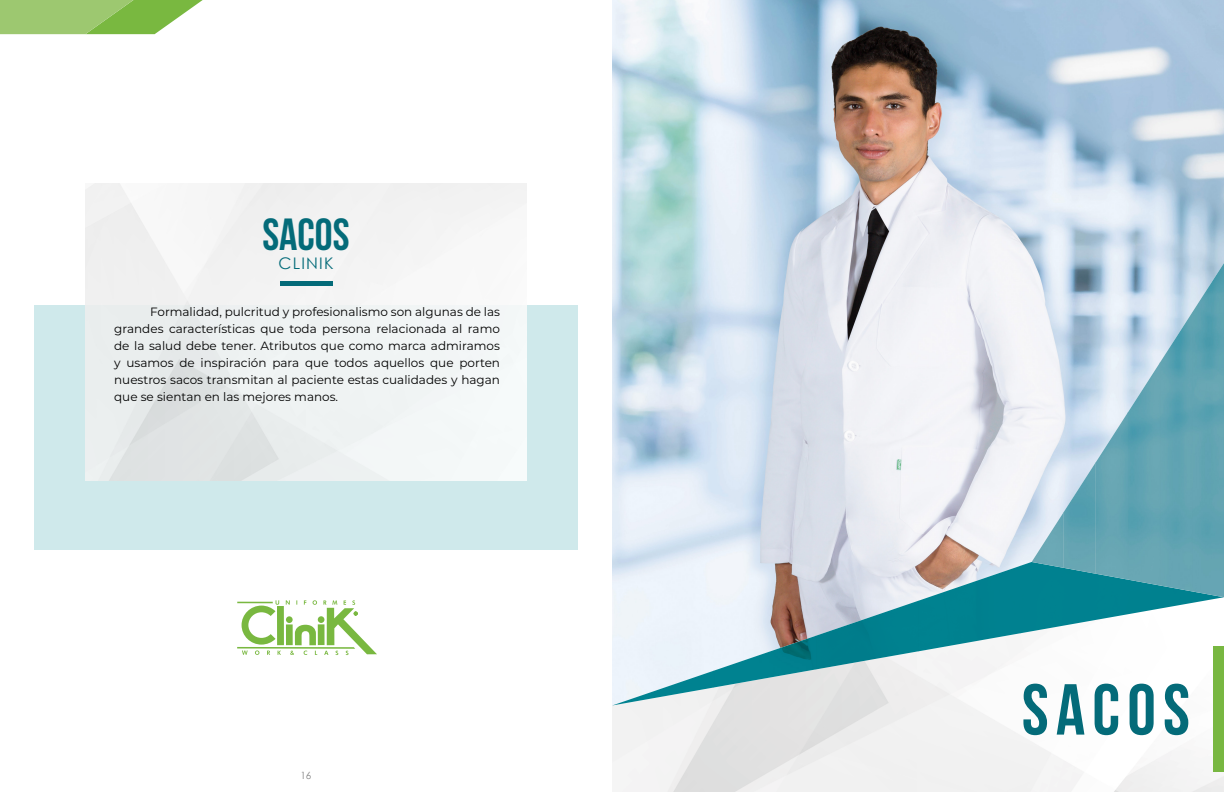
<style>
.page{position:relative;width:1224px;height:792px;background:#fff}
.page>*{position:absolute;margin:0;border:0;box-sizing:border-box;transform-origin:0 0}
.t1{font:700 72px "Bebas Neue";letter-spacing:.1em;color:#046b79}
.t2{font:700 45px "Bebas Neue";color:#046b79}
.t3{font:16px "Century Gothic";letter-spacing:.075em;color:#046b79}
.t4{font:12px/17px "Montserrat";color:#000;text-align:justify}
.t5{font:10px "Century Gothic";color:#878787}
</style>
<div class="page">
<div style="left:34px;top:305px;width:544px;height:245px;background:#cfe9eb"></div>
<img style="left:85px;top:184px;width:442px;height:297px">
<div style="left:280px;top:281px;width:52px;height:5px;background:#046b79"></div>
<svg style="left:0;top:0;width:203px;height:34px;background:#9cc970"></svg>
<img style="left:612px;top:706px;width:612px;height:86px">
<img style="left:612px;top:0;width:612px;height:706px">
<img style="left:918px;top:566px;width:102px;height:85px">
<img style="left:1020px;top:562px;width:204px;height:71px">
<img style="left:816px;top:601px;width:102px;height:68px">
<img style="left:714px;top:636px;width:102px;height:52px">
<img style="left:612px;top:671px;width:102px;height:35px">
<img style="left:1192px;top:263px;width:32px;height:334px">
<img style="left:1160px;top:312px;width:32px;height:279px">
<img style="left:1128px;top:362px;width:32px;height:224px">
<img style="left:1096px;top:412px;width:32px;height:168px">
<img style="left:1063px;top:462px;width:33px;height:112px">
<img style="left:1032px;top:512px;width:32px;height:56px">
<div style="left:1214px;top:646px;width:10px;height:126px;background:#78b741"></div>
<svg style="left:237px;top:600px;width:140px;height:55px"></svg>
<h2 class="t2" style="left:262px;top:210px;width:89px">SACOS</h2>
<h3 class="t3" style="left:279px;top:252px;width:56px">CLINIK</h3>
<p class="t4" style="left:114px;top:303px;width:387px;text-indent:36px">Formalidad, pulcritud y profesionalismo son algunas de las grandes características que toda persona relacionada al ramo de la salud debe tener. Atributos que como marca admiramos y usamos de inspiración para que todos aquellos que porten nuestros sacos transmitan al paciente estas cualidades y hagan que se sientan en las mejores manos.</p>
<p class="t5" style="left:300px;top:768px;width:13px">16</p>
<h1 class="t1" style="left:1022px;top:670px;width:170px">SACOS</h1>
</div>
